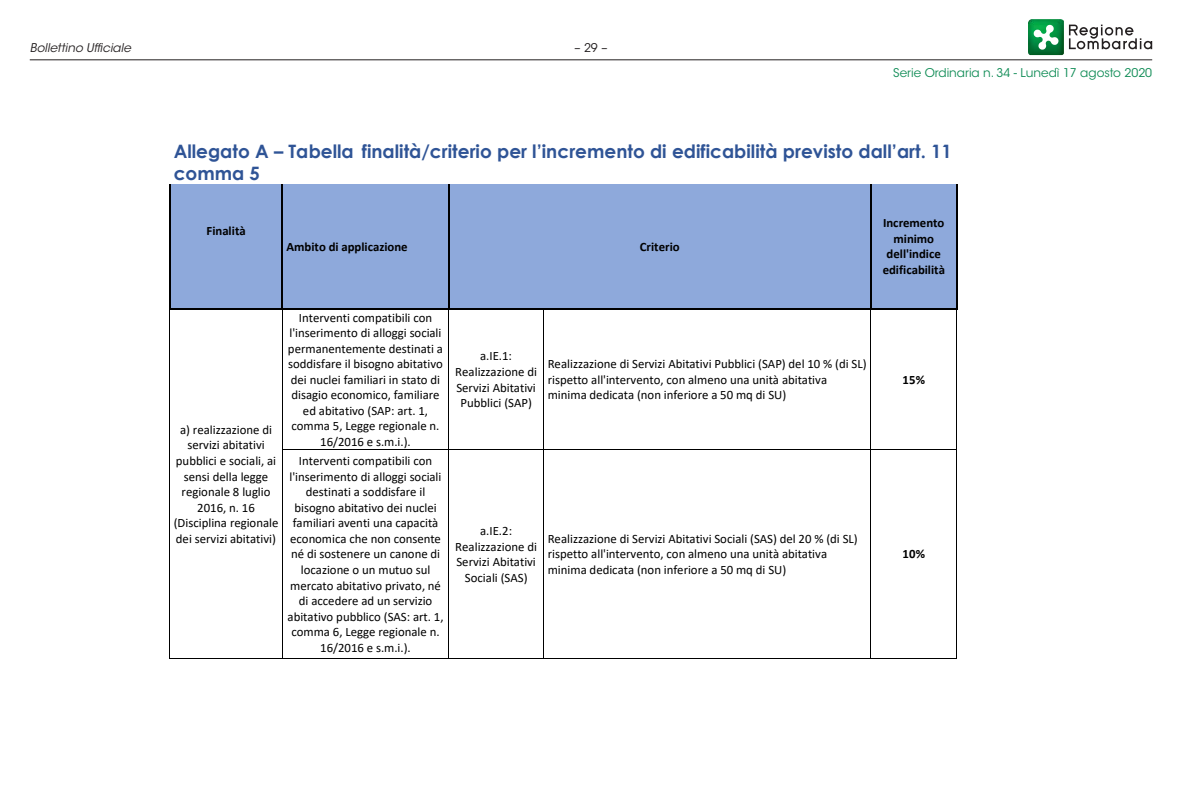
<style>
.page{position:relative;width:1182px;height:800px;background:#fff}
.page>*{position:absolute;margin:0;border:0;box-sizing:border-box;transform-origin:0 0}
.t1{font:700 18.45px/22.6px "Century Gothic";color:#2f5496}
.t2{font:12.75px/15.6px "Calibri";color:#000;text-align:center}
.t3{font:700 12.75px/15.6px "Calibri";color:#000;text-align:center}
.t4{font:12px "ITC Avant Garde Std";color:#108c56}
.t5{font:italic 12px "ITC Avant Garde Std";color:#231f20}
.t6{font:12px "ITC Avant Garde Std";color:#231f20}
</style>
<div class="page">
<hr style="left:30px;top:59px;width:1121px;height:1px;background:#231f20">
<svg style="left:1068px;top:25px;width:83px;height:24px"></svg>
<img style="left:1028px;top:19px;width:35px;height:36px">
<svg style="left:1032px;top:24px;width:26px;height:26px"></svg>
<div style="left:170px;top:184px;width:112px;height:124px;background:#8ea9db"></div>
<div style="left:282px;top:184px;width:166px;height:124px;background:#8ea9db"></div>
<div style="left:449px;top:184px;width:421px;height:124px;background:#8ea9db"></div>
<div style="left:870px;top:184px;width:86px;height:124px;background:#8ea9db"></div>
<hr style="left:169px;top:184px;width:1px;height:124px;background:#000">
<hr style="left:282px;top:184px;width:1px;height:124px;background:#000">
<hr style="left:448px;top:184px;width:1px;height:124px;background:#000">
<hr style="left:870px;top:184px;width:1px;height:124px;background:#000">
<hr style="left:956px;top:184px;width:1px;height:124px;background:#000">
<hr style="left:171px;top:308px;width:111px;height:1px;background:#000">
<hr style="left:284px;top:308px;width:164px;height:1px;background:#000">
<hr style="left:450px;top:308px;width:93px;height:1px;background:#000">
<hr style="left:544px;top:308px;width:326px;height:1px;background:#000">
<hr style="left:872px;top:308px;width:84px;height:1px;background:#000">
<hr style="left:169px;top:309px;width:1px;height:140px;background:#000">
<hr style="left:282px;top:309px;width:1px;height:140px;background:#000">
<hr style="left:448px;top:309px;width:1px;height:140px;background:#000">
<hr style="left:543px;top:309px;width:1px;height:140px;background:#000">
<hr style="left:870px;top:309px;width:1px;height:140px;background:#000">
<hr style="left:956px;top:309px;width:1px;height:140px;background:#000">
<hr style="left:282px;top:449px;width:166px;height:1px;background:#000">
<hr style="left:449px;top:449px;width:94px;height:1px;background:#000">
<hr style="left:544px;top:449px;width:326px;height:1px;background:#000">
<hr style="left:870px;top:449px;width:86px;height:1px;background:#000">
<hr style="left:169px;top:450px;width:1px;height:208px;background:#000">
<hr style="left:170px;top:658px;width:112px;height:1px;background:#000">
<hr style="left:282px;top:450px;width:1px;height:208px;background:#000">
<hr style="left:282px;top:658px;width:166px;height:1px;background:#000">
<hr style="left:448px;top:450px;width:1px;height:208px;background:#000">
<hr style="left:449px;top:658px;width:94px;height:1px;background:#000">
<hr style="left:543px;top:450px;width:1px;height:208px;background:#000">
<hr style="left:544px;top:658px;width:326px;height:1px;background:#000">
<hr style="left:870px;top:450px;width:1px;height:208px;background:#000">
<hr style="left:870px;top:658px;width:86px;height:1px;background:#000">
<hr style="left:956px;top:450px;width:1px;height:208px;background:#000">
<p class="t5" style="left:30px;top:40px;width:103px">Bollettino Ufficiale</p>
<p class="t6" style="left:574px;top:40px;width:34px">– 29 –</p>
<p class="t4" style="left:893px;top:65px;width:260px">Serie Ordinaria n. 34 - Lunedì 17 agosto 2020</p>
<p class="t1" style="left:174px;top:139px;width:779px">Allegato A – Tabella finalità/criterio per l’incremento di edificabilità previsto dall’art. 11 comma 5</p>
<p class="t3" style="left:206px;top:223px;width:41px">Finalità</p>
<p class="t3" style="left:286px;top:238px;width:123px">Ambito di applicazione</p>
<p class="t3" style="left:639px;top:238px;width:41px">Criterio</p>
<p class="t2" style="left:174px;top:421px;width:106px">a) realizzazione di servizi abitativi pubblici e sociali, ai sensi della legge regionale 8 luglio<br>2016, n. 16 (Disciplina regionale dei servizi abitativi)</p>
<p class="t2" style="left:288px;top:309px;width:156px">Interventi compatibili con l'inserimento di alloggi sociali permanentemente destinati a soddisfare il bisogno abitativo dei nuclei familiari in stato di disagio economico, familiare ed abitativo (SAP: art. 1, comma 5, Legge regionale n.<br>16/2016 e s.m.i.).</p>
<p class="t2" style="left:287px;top:453px;width:157px">Interventi compatibili con l'inserimento di alloggi sociali destinati a soddisfare il bisogno abitativo dei nuclei familiari aventi una capacità economica che non consente né di sostenere un canone di locazione o un mutuo sul mercato abitativo privato, né di accedere ad un servizio abitativo pubblico (SAS: art. 1, comma 6, Legge regionale n.<br>16/2016 e s.m.i.).</p>
<p class="t2" style="left:455px;top:348px;width:83px">a.IE.1:<br>Realizzazione di<br>Servizi Abitativi<br>Pubblici (SAP)</p>
<p class="t2" style="left:547px;top:356px;width:320px;text-align:left">Realizzazione di Servizi Abitativi Pubblici (SAP) del 10 % (di SL) rispetto all'intervento, con almeno una unità abitativa minima dedicata (non inferiore a 50 mq di SU)</p>
<p class="t2" style="left:455px;top:522px;width:83px">a.IE.2:<br>Realizzazione di<br>Servizi Abitativi<br>Sociali (SAS)</p>
<p class="t2" style="left:547px;top:530px;width:311px;text-align:left">Realizzazione di Servizi Abitativi Sociali (SAS) del 20 % (di SL) rispetto all'intervento, con almeno una unità abitativa minima dedicata (non inferiore a 50 mq di SU)</p>
<p class="t3" style="left:882px;top:215px;width:64px">Incremento minimo dell'indice edificabilità</p>
<p class="t3" style="left:902px;top:371px;width:24px">15%</p>
<p class="t3" style="left:902px;top:546px;width:24px">10%</p>
</div>
